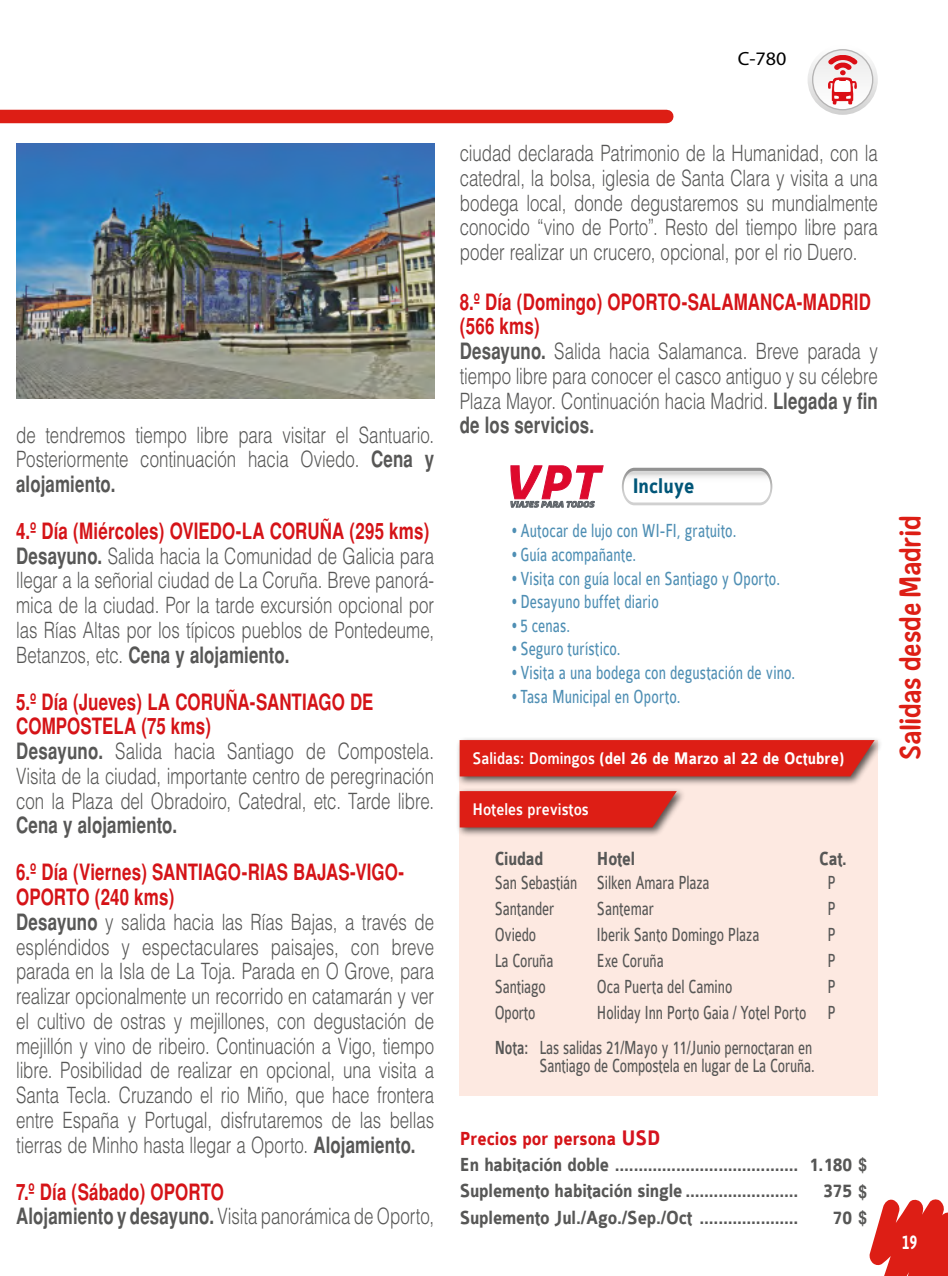
<style>
.page{position:relative;width:948px;height:1276px;background:#fff}
.page>*{position:absolute;margin:0;border:0;box-sizing:border-box;transform-origin:0 0}
.t1{font:29.25px "New Era Casual";letter-spacing:.015em;color:#dd1e15}
.t2{font:300 22.5px/24.8px "Helvetica";letter-spacing:-.005em;color:#575756;scale:.75 1}
.t3{font:700 22.5px "Helvetica";letter-spacing:.01em;color:#575756;scale:.75 1}
.t4{font:700 22.5px "Colaborate";color:#005678;scale:.85 1}
.t5{font:20.25px/18px "Colaborate";letter-spacing:-.01em;color:#575756;text-align:right;scale:.7 1}
.t6{font:20.25px "Colaborate";letter-spacing:.01em;color:#4f8fb4;scale:.71 1}
.t7{font:700 20.25px/26.1px "Colaborate";letter-spacing:-.01em;color:#575756;scale:.85 1}
.t8{font:700 20.25px "Colaborate";letter-spacing:-.01em;color:#575756;scale:.8 1}
.t9{font:19.12px "Myriad Pro";color:#000;scale:1.05 1}
.t10{font:700 19.12px "Asap";color:#fff;scale:.72 1}
.t11{font:700 18px "Colaborate";color:#fff;scale:.85 1}
.t12{font:500 18px "Colaborate";color:#fff;scale:.85 1}
.s1{font-weight:700}
.s2{font-weight:700;color:#d51317}
.s3{font-weight:500}
.s4{color:#d51317}
.s5{font-size:22.5px;color:#d5121e}
.s6{font-family:"Helvetica";font-size:18px}
</style>
<div class="page">
<div style="left:459px;top:740px;width:418px;height:355px;background:#fde9e1"></div>
<svg style="left:869px;top:1199px;width:78px;height:77px"></svg>
<div style="left:0;top:110px;width:666px;height:13px;background:#dd1e15"></div>
<div style="left:455px;top:787px;width:230px;height:50px;background:#000;opacity:.65"></div>
<svg style="left:459px;top:791px;width:217px;height:36px;background:#db261d"></svg>
<svg style="left:621px;top:468px;width:151px;height:37px"></svg>
<svg style="left:510px;top:465px;width:93px;height:42px"></svg>
<div style="left:455px;top:736px;width:428px;height:50px;background:#000;opacity:.65"></div>
<div style="left:459px;top:740px;width:415px;height:36px;background:#dd1e15"></div>
<svg style="left:807px;top:45px;width:70px;height:70px"></svg>
<svg style="left:812px;top:50px;width:60px;height:60px"></svg>
<div style="left:811px;top:49px;width:62px;height:61px;border:1px solid #b5b4b4;border-radius:50%"></div>
<svg style="left:827px;top:55px;width:30px;height:50px"></svg>
<img style="left:16px;top:144px;width:418px;height:255px">
<p class="t9" style="left:737px;top:47px;width:48px">C-780</p>
<p class="t2" style="left:16px;top:421px;width:558px;text-align:justify">de tendremos tiempo libre para visitar el Santuario.<br>Posteriormente continuación hacia Oviedo. <span class="s1">Cena y alojamiento.</span></p>
<p class="t2" style="left:16px;top:518px;width:559px"><span class="s2">4.º Día (Miércoles) OVIEDO-LA CORUÑA (295 kms)<br></span><span class="s1">Desayuno.</span> Salida hacia la Comunidad de Galicia para llegar a la señorial ciudad de La Coruña. Breve panorá&shy;mica de la ciudad. Por la tarde excursión opcional por las Rías Altas por los típicos pueblos de Pontedeume, Betanzos, etc. <span class="s1">Cena y alojamiento.</span></p>
<p class="t2" style="left:16px;top:688px;width:558px"><span class="s2">5.º Día (Jueves) LA CORUÑA-SANTIAGO DE COMPOSTELA (75 kms)<br></span><span class="s1">Desayuno.</span> Salida hacia Santiago de Compostela.<br>Visita de la ciudad, importante centro de peregrinación con la Plaza del Obradoiro, Catedral, etc. Tarde libre.</p>
<p class="t3" style="left:16px;top:812px;width:216px">Cena y alojamiento.</p>
<p class="t2" style="left:16px;top:859px;width:559px"><span class="s2">6.º Día (Viernes) SANTIAGO-RIAS BAJAS-VIGO-OPORTO (240 kms)<br></span><span class="s1">Desayuno</span> y salida hacia las Rías Bajas, a través de espléndidos y espectaculares paisajes, con breve parada en la Isla de La Toja. Parada en O Grove, para realizar opcionalmente un recorrido en catamarán y ver el cultivo de ostras y mejillones, con degustación de mejillón y vino de ribeiro. Continuación a Vigo, tiempo libre. Posibilidad de realizar en opcional, una visita a Santa Tecla. Cruzando el rio Miño, que hace frontera entre España y Portugal, disfrutaremos de las bellas tierras de Minho hasta llegar a Oporto. <span class="s1">Alojamiento.</span></p>
<p class="t2" style="left:16px;top:1178px;width:559px"><span class="s2">7.º Día (Sábado) OPORTO<br></span><span class="s1">Alojamiento y desayuno.</span> Visita panorámica de Oporto,</p>
<p class="t2" style="left:459px;top:140px;width:559px;text-align:justify">ciudad declarada Patrimonio de la Humanidad, con la catedral, la bolsa, iglesia de Santa Clara y visita a una bodega local, donde degustaremos su mundialmente conocido “vino de Porto”. Resto del tiempo libre para poder realizar un crucero, opcional, por el rio Duero.</p>
<p class="t2" style="left:459px;top:289px;width:559px"><span class="s2">8.º Día (Domingo) OPORTO-SALAMANCA-MADRID (566 kms)<br></span><span class="s1">Desayuno.</span> Salida hacia Salamanca. Breve parada y tiempo libre para conocer el casco antiguo y su célebre Plaza Mayor. Continuación hacia Madrid. <span class="s1">Llegada y fin de los servicios.</span></p>
<p class="t4" style="left:632px;top:474px;width:74px">Incluye</p>
<p class="t6" style="left:510px;top:520px;width:319px">•Autocar de lujo con WI-FI, gratuito.</p>
<p class="t6" style="left:510px;top:544px;width:178px">•Guía acompañante.</p>
<p class="t6" style="left:510px;top:567px;width:381px">•Visita con guía local en Santiago y Oporto.</p>
<p class="t6" style="left:510px;top:591px;width:210px">•Desayuno buffet diario</p>
<p class="t6" style="left:510px;top:615px;width:85px">• 5 cenas.</p>
<p class="t6" style="left:510px;top:638px;width:156px">• Seguro turístico.</p>
<p class="t6" style="left:510px;top:662px;width:402px">•Visita a una bodega con degustación de vino.</p>
<p class="t6" style="left:510px;top:686px;width:240px">• Tasa Municipal en Oporto.</p>
<p class="t11" style="left:472px;top:749px;width:438px"><span class="s3">Salidas: Domingos</span> (del 26 de Marzo al 22 de Octubre)</p>
<p class="t12" style="left:472px;top:800px;width:138px">Hoteles previstos</p>
<p class="t8" style="left:494px;top:848px;width:62px">Ciudad</p>
<p class="t8" style="left:596px;top:848px;width:49px">Hotel</p>
<p class="t8" style="left:819px;top:848px;width:36px">Cat.</p>
<p class="t5" style="left:494px;top:874px;width:308px">San Sebastián Silken Amara Plaza</p>
<p class="t5" style="left:827px;top:874px;width:13px">P</p>
<p class="t5" style="left:494px;top:900px;width:86px">Santander</p>
<p class="t5" style="left:596px;top:900px;width:83px">Santemar</p>
<p class="t5" style="left:827px;top:900px;width:13px">P</p>
<p class="t5" style="left:494px;top:926px;width:61px">Oviedo</p>
<p class="t5" style="left:596px;top:926px;width:234px">Iberik Santo Domingo Plaza</p>
<p class="t5" style="left:827px;top:926px;width:13px">P</p>
<p class="t5" style="left:494px;top:952px;width:85px">La Coruña</p>
<p class="t5" style="left:596px;top:952px;width:97px">Exe Coruña</p>
<p class="t5" style="left:827px;top:952px;width:13px">P</p>
<p class="t5" style="left:494px;top:978px;width:74px">Santiago</p>
<p class="t5" style="left:596px;top:978px;width:195px">Oca Puerta del Camino</p>
<p class="t5" style="left:827px;top:978px;width:13px">P</p>
<p class="t5" style="left:494px;top:1004px;width:60px">Oporto</p>
<p class="t5" style="left:596px;top:1004px;width:342px">Holiday Inn Porto Gaia / Yotel Porto P</p>
<p class="t5" style="left:494px;top:1038px;width:458px"><span class="s3">Nota:</span> Las salidas 21/Mayo y 11/Junio pernoctaran en<br>Santiago de Compostela en lugar de La Coruña.</p>
<h1 class="t1" style="left:892px;top:759px;width:245px;rotate:-90deg">Salidas desde Madrid</h1>
<p class="t7" style="left:459px;top:1126px;width:480px"><span class="s4">Precios por persona</span> <span class="s5">USD<br></span>En habitación doble ....................................... 1.180 <span class="s6">$ </span>Suplemento habitación single ........................ 375 <span class="s6">$ </span>Suplemento Jul./Ago./Sep./Oct .....................</p>
<p class="t7" style="left:832px;top:1204px;width:42px">70 <span class="s6">$</span></p>
<p class="t10" style="left:902px;top:1229px;width:22px">19</p>
</div>
